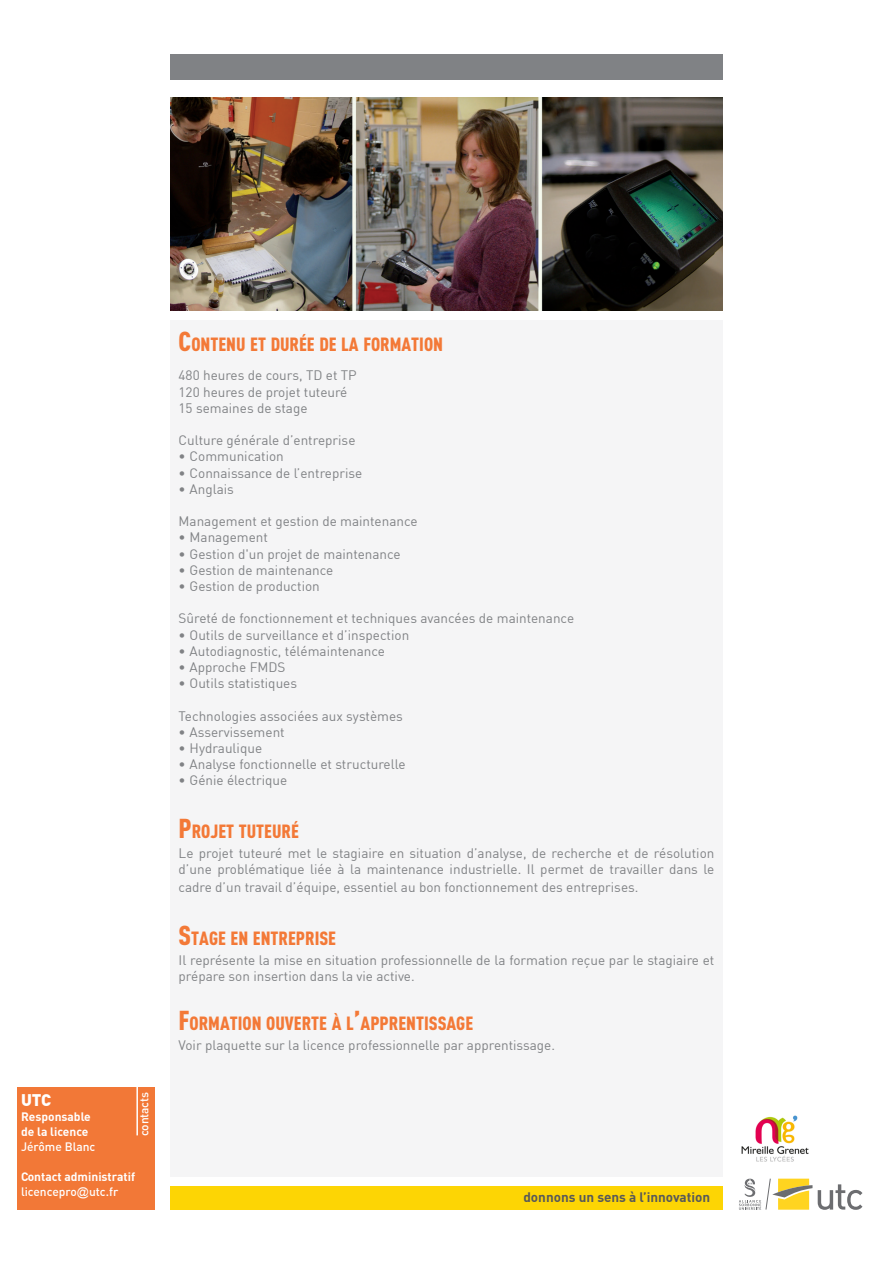
<style>
.page{position:relative;width:893px;height:1263px;background:#fff}
.page>*{position:absolute;margin:0;border:0;box-sizing:border-box;transform-origin:0 0}
.courant{font:900 18.9px "DIN Cond";color:#f37937}
.DIN_10{font:900 16.5px "DIN";color:#fff}
.t1{font:13.5px/16.2px "DIN";color:#808285}
.t2{font:700 13.5px "DIN";color:#57585a}
.DIN_10-2{font:700 12px/15px "DIN";color:#fff}
.DIN_10-3{font:500 12px "DIN";color:#fff}
.DIN_10-4{font:500 12px "DIN";letter-spacing:-.02em;color:#fff}
.s1{font-family:"Arial";font-weight:400}
.s2{font-size:27px}
</style>
<div class="page">
<img style="left:741px;top:1115px;width:68px;height:47px">
<div style="left:170px;top:54px;width:553px;height:26px;background:#808285"></div>
<div style="left:170px;top:321px;width:553px;height:856px;background:#f5f5f6"></div>
<div style="left:170px;top:1186px;width:553px;height:24px;background:#fdd504"></div>
<svg style="left:818px;top:1184px;width:44px;height:26px"></svg>
<svg style="left:739px;top:1178px;width:73px;height:32px"></svg>
<div style="left:17px;top:1087px;width:138px;height:123px;background:#f27837"></div>
<hr style="left:136px;top:1087px;width:2px;height:48px;background:#fff">
<img style="left:170px;top:98px;width:553px;height:213px">
<p class="DIN_10-4" style="left:136px;top:1136px;width:45px;rotate:-90deg">contacts</p>
<p class="DIN_10" style="left:21px;top:1089px;width:32px">UTC</p>
<p class="DIN_10-2" style="left:21px;top:1109px;width:71px">Responsable de la licence</p>
<p class="DIN_10-3" style="left:21px;top:1139px;width:76px">Jérôme Blanc</p>
<p class="DIN_10-2" style="left:21px;top:1169px;width:116px">Contact administratif</p>
<p class="DIN_10-3" style="left:21px;top:1184px;width:99px">licencepro<span class="s1">@</span>utc.fr</p>
<p class="courant" style="left:179px;top:333px;width:266px"><span class="s2">C</span>ONTENU ET DURÉE DE LA FORMATION</p>
<p class="t1" style="left:179px;top:367px;width:180px">480 heures de cours, TD et TP</p>
<p class="t1" style="left:179px;top:383px;width:170px">120 heures de projet tuteuré</p>
<p class="t1" style="left:179px;top:400px;width:130px">15 semaines de stage</p>
<p class="t1" style="left:179px;top:432px;width:178px">Culture générale d’entreprise</p>
<p class="t1" style="left:179px;top:448px;width:107px">• Communication</p>
<p class="t1" style="left:179px;top:464px;width:185px">• Connaissance de l’entreprise</p>
<p class="t1" style="left:179px;top:481px;width:57px">• Anglais</p>
<p class="t1" style="left:179px;top:513px;width:241px">Management et gestion de maintenance</p>
<p class="t1" style="left:179px;top:529px;width:91px">• Management</p>
<p class="t1" style="left:179px;top:545px;width:224px">• Gestion d'un projet de maintenance</p>
<p class="t1" style="left:179px;top:562px;width:156px">• Gestion de maintenance</p>
<p class="t1" style="left:179px;top:578px;width:143px">• Gestion de production</p>
<p class="t1" style="left:179px;top:610px;width:397px">Sûreté de fonctionnement et techniques avancées de maintenance</p>
<p class="t1" style="left:179px;top:626px;width:232px">• Outils de surveillance et d’inspection</p>
<p class="t1" style="left:179px;top:643px;width:208px">• Autodiagnostic, télémaintenance</p>
<p class="t1" style="left:179px;top:659px;width:108px">• Approche FMDS</p>
<p class="t1" style="left:179px;top:675px;width:120px">• Outils statistiques</p>
<p class="t1" style="left:179px;top:707px;width:226px">Technologies associées aux systèmes</p>
<p class="t1" style="left:179px;top:724px;width:108px">• Asservissement</p>
<p class="t1" style="left:179px;top:740px;width:85px">• Hydraulique</p>
<p class="t1" style="left:179px;top:756px;width:229px">• Analyse fonctionnelle et structurelle</p>
<p class="t1" style="left:179px;top:772px;width:110px">• Génie électrique</p>
<p class="courant" style="left:179px;top:819px;width:122px"><span class="s2">P</span>ROJET TUTEURÉ</p>
<p class="t1" style="left:179px;top:845px;width:537px">Le projet tuteuré met le stagiaire en situation d’analyse, de recherche et de résolution d’une problématique liée à la maintenance industrielle. Il permet de travailler dans le</p>
<p class="t1" style="left:179px;top:879px;width:461px">cadre d’un travail d’équipe, essentiel au bon fonctionnement des entreprises.</p>
<p class="courant" style="left:179px;top:926px;width:159px"><span class="s2">S</span>TAGE EN ENTREPRISE</p>
<p class="t1" style="left:179px;top:952px;width:537px">Il représente la mise en situation professionnelle de la formation reçue par le stagiaire et prépare son insertion dans la vie active.</p>
<p class="courant" style="left:179px;top:1011px;width:296px"><span class="s2">F</span>ORMATION OUVERTE À L<span class="s2">’</span>APPRENTISSAGE</p>
<p class="t1" style="left:179px;top:1037px;width:378px">Voir plaquette sur la licence professionnelle par apprentissage.</p>
<p class="t2" style="left:523px;top:1188px;width:188px">donnons un sens à l’innovation</p>
</div>
